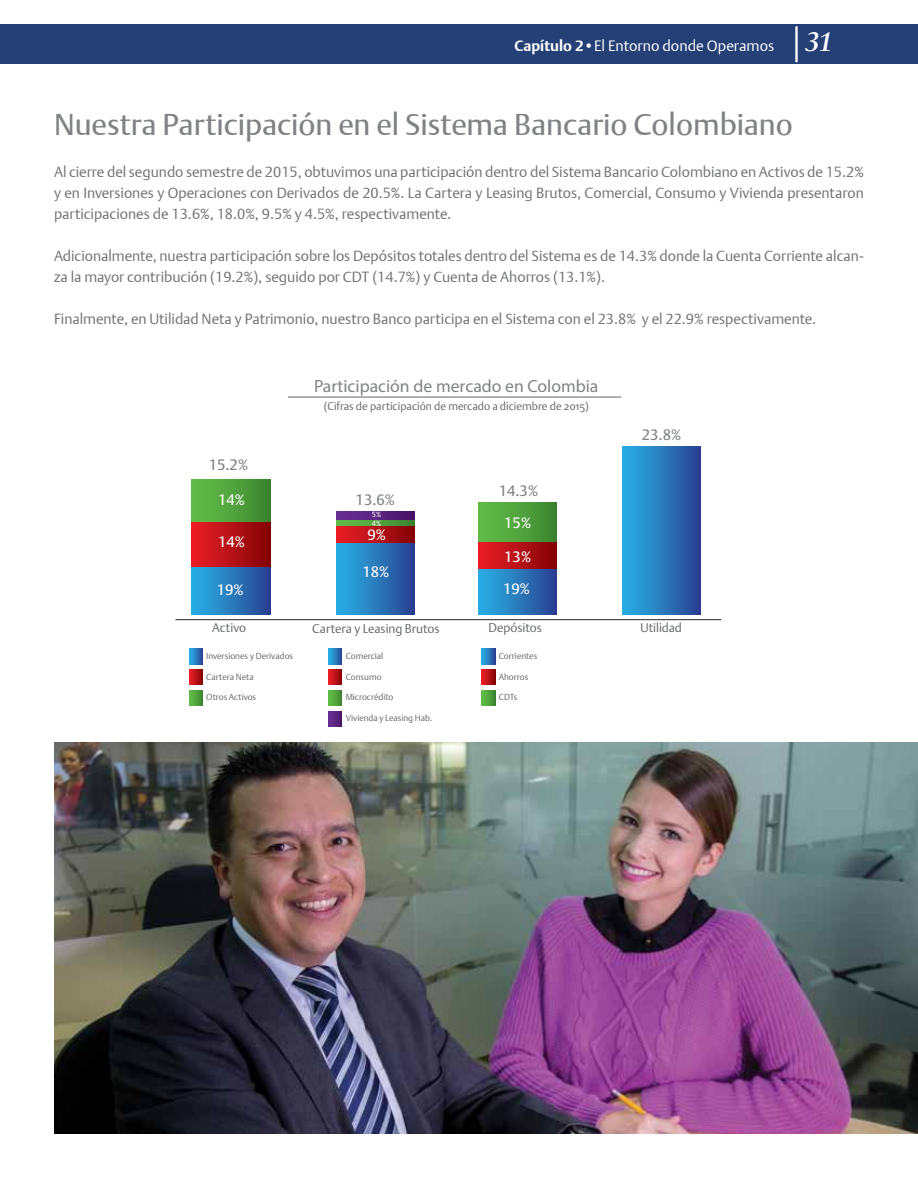
<style>
.page{position:relative;width:918px;height:1188px;background:#fff}
.page>*{position:absolute;margin:0;border:0;box-sizing:border-box;transform-origin:0 0}
.t1{font:30px "DTL Argo T";color:#808285}
.t2{font:17.7px "Myriad Pro";color:#808285}
.t3{font:15px "DTL Argo T Light";color:#fff}
.t4{font:15px "DTL Argo T";color:#fff}
.t5{font:15px "DTL Argo T";color:#808285}
.t6{font:14.7px/21px "DTL Argo T Light";color:#717275;text-align:justify}
.t7{font:12.45px "DTL Argo ST Light";color:#656769}
.t8{font:10.95px "DTL Argo ST Light";color:#656769}
.t9{font:8.7px "DTL Argo ST Light";color:#656769}
.t10{font:7.5px "DTL Argo T";color:#fff}
.s1{font-family:"DTL Argo T";font-weight:700}
.s2{font-family:"Sabon LT Std";font-weight:700;font-style:italic;font-size:27px}
</style>
<div class="page">
<div style="left:0;top:24px;width:918px;height:39px;background:#244077"></div>
<hr style="left:795px;top:26px;width:3px;height:36px;background:#fff">
<img style="left:54px;top:742px;width:864px;height:392px">
<div style="left:623px;top:447px;width:78px;height:168px;background:linear-gradient(to right,#28b2e6,#2a4293)"></div>
<div style="left:336px;top:543px;width:79px;height:72px;background:linear-gradient(to right,#28b3e6,#2a4191)"></div>
<div style="left:192px;top:515px;width:78px;height:100px;background:linear-gradient(to right,#28b2e6,#2a4393)"></div>
<div style="left:192px;top:515px;width:78px;height:51px;background:linear-gradient(to right,#eb1f28,#850305)"></div>
<div style="left:192px;top:479px;width:78px;height:43px;background:linear-gradient(to right,#63c049,#3e8631)"></div>
<svg style="left:336px;top:519px;width:79px;height:7px"></svg>
<svg style="left:336px;top:512px;width:79px;height:7px"></svg>
<div style="left:336px;top:526px;width:79px;height:17px;background:linear-gradient(to right,#eb1f28,#830305)"></div>
<hr style="left:176px;top:619px;width:545px;height:1px;background:#4e4e4e">
<hr style="left:288px;top:396px;width:333px;height:2px;background:#808285">
<svg style="left:189px;top:670px;width:14px;height:15px"></svg>
<svg style="left:189px;top:649px;width:14px;height:15px"></svg>
<svg style="left:189px;top:690px;width:14px;height:15px"></svg>
<svg style="left:482px;top:670px;width:13px;height:15px"></svg>
<svg style="left:482px;top:649px;width:13px;height:15px"></svg>
<svg style="left:482px;top:690px;width:13px;height:15px"></svg>
<svg style="left:329px;top:670px;width:13px;height:15px"></svg>
<svg style="left:329px;top:649px;width:13px;height:15px"></svg>
<svg style="left:329px;top:690px;width:13px;height:15px"></svg>
<svg style="left:329px;top:711px;width:13px;height:15px"></svg>
<div style="left:478px;top:566px;width:79px;height:49px;background:linear-gradient(to right,#28b2e6,#2a4191)"></div>
<div style="left:478px;top:538px;width:79px;height:31px;background:linear-gradient(to right,#eb1f28,#820305)"></div>
<div style="left:478px;top:503px;width:79px;height:38px;background:linear-gradient(to right,#63c049,#3d8531)"></div>
<p class="t3" style="left:514px;top:36px;width:320px"><span class="s1">Capítulo 2•</span>El Entorno donde Operamos <span class="s2">31</span></p>
<h1 class="t1" style="left:54px;top:106px;width:740px">Nuestra Participación en el Sistema Bancario Colombiano</h1>
<p class="t6" style="left:54px;top:161px;width:811px">Al cierre del segundo semestre de 2015, obtuvimos una participación dentro del Sistema Bancario Colombiano en Activos de 15.2% y en Inversiones y Operaciones con Derivados de 20.5%. La Cartera y Leasing Brutos, Comercial, Consumo y Vivienda presentaron participaciones de 13.6%, 18.0%, 9.5% y 4.5%, respectivamente.</p>
<p class="t6" style="left:54px;top:245px;width:812px">Adicionalmente, nuestra participación sobre los Depósitos totales dentro del Sistema es de 14.3% donde la Cuenta Corriente alcan&shy;za la mayor contribución (19.2%), seguido por CDT (14.7%) y Cuenta de Ahorros (13.1%).</p>
<p class="t6" style="left:54px;top:308px;width:764px">Finalmente, en Utilidad Neta y Patrimonio, nuestro Banco participa en el Sistema con el 23.8% y el 22.9% respectivamente.</p>
<p class="t2" style="left:314px;top:375px;width:286px">Participación de mercado en Colombia</p>
<p class="t5" style="left:209px;top:456px;width:41px">15.2%</p>
<p class="t4" style="left:218px;top:490px;width:28px">14%</p>
<p class="t4" style="left:218px;top:533px;width:28px">14%</p>
<p class="t4" style="left:217px;top:581px;width:28px">19%</p>
<p class="t8" style="left:324px;top:400px;width:267px">(Cifras de participación de mercado a diciembre de 2015)</p>
<p class="t5" style="left:356px;top:491px;width:41px">13.6%</p>
<p class="t10" style="left:372px;top:510px;width:11px">5%</p>
<p class="t10" style="left:372px;top:519px;width:11px">4%</p>
<p class="t4" style="left:367px;top:525px;width:20px">9%</p>
<p class="t4" style="left:362px;top:563px;width:28px">18%</p>
<p class="t5" style="left:499px;top:482px;width:41px">14.3%</p>
<p class="t4" style="left:504px;top:514px;width:28px">15%</p>
<p class="t4" style="left:504px;top:548px;width:28px">13%</p>
<p class="t4" style="left:503px;top:579px;width:28px">19%</p>
<p class="t5" style="left:642px;top:426px;width:41px">23.8%</p>
<p class="t7" style="left:212px;top:621px;width:35px">Activo</p>
<p class="t7" style="left:312px;top:621px;width:129px">Cartera y Leasing Brutos</p>
<p class="t7" style="left:489px;top:621px;width:55px">Depósitos</p>
<p class="t7" style="left:640px;top:621px;width:43px">Utilidad</p>
<p class="t9" style="left:206px;top:651px;width:88px">Inversiones y Derivados</p>
<p class="t9" style="left:206px;top:672px;width:49px">Cartera Neta</p>
<p class="t9" style="left:206px;top:692px;width:51px">Otros Activos</p>
<p class="t9" style="left:346px;top:651px;width:39px">Comercial</p>
<p class="t9" style="left:346px;top:672px;width:37px">Consumo</p>
<p class="t9" style="left:346px;top:692px;width:49px">Microcrédito</p>
<p class="t9" style="left:346px;top:713px;width:88px">Vivienda y Leasing Hab.</p>
<p class="t9" style="left:499px;top:651px;width:40px">Corrientes</p>
<p class="t9" style="left:499px;top:672px;width:31px">Ahorros</p>
<p class="t9" style="left:499px;top:692px;width:20px">CDTs</p>
</div>
